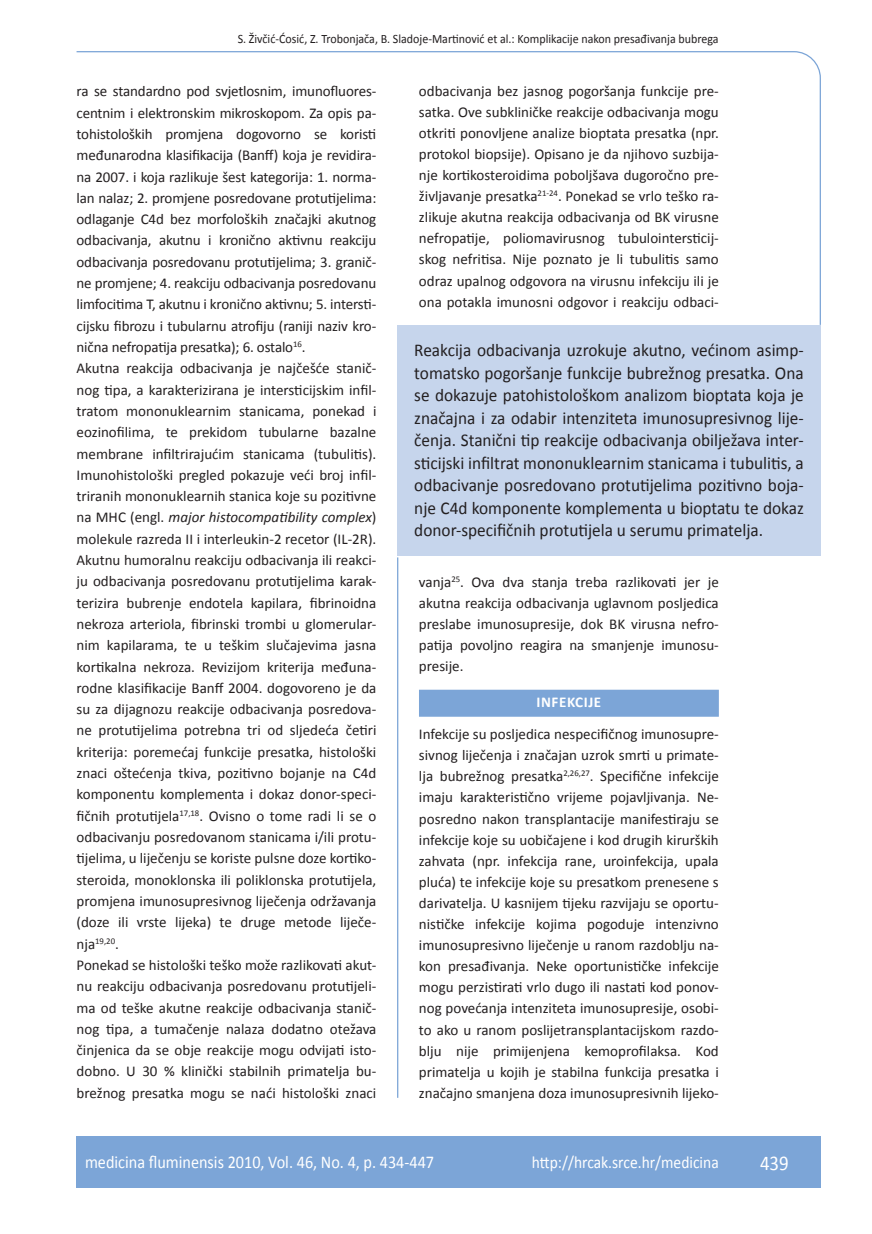
<style>
.page{position:relative;width:872px;height:1234px;background:#fff}
.page>*{position:absolute;margin:0;border:0;box-sizing:border-box;transform-origin:0 0}
.t1{font:21px "Calibri";color:#fff;scale:.9 1}
.t2{font:18px/22.5px "Calibri";color:#231f20;text-align:justify;scale:.96 1}
.t3{font:18px "Calibri";color:#fff;scale:.9 1}
.t4{font:17.25px "Calibri";color:#fff;scale:.9 1}
.t5{font:15px/21.3px "Calibri";color:#231f20;text-align:justify}
.t6{font:700 15px "Calibri";letter-spacing:.04em;color:#fff}
.t7{font:12.75px "Calibri";color:#231f20;scale:.94 1}
.t8{font:8.7px "Calibri";color:#231f20}
.s1{font-style:italic}
.s2{font-size:15px}
</style>
<div class="page">
<svg style="left:76px;top:51px;width:745px;height:274px"></svg>
<hr style="left:397px;top:557px;width:1px;height:540px;background:#7ca5d7">
<div style="left:77px;top:1135px;width:744px;height:51px;background:#7ca5d7"></div>
<div style="left:397px;top:325px;width:424px;height:231px;background:#c6d5ec"></div>
<div style="left:419px;top:689px;width:300px;height:27px;background:#7ca5d7"></div>
<p class="t7" style="left:238px;top:30px;width:513px">S. Živčić-Ćosić, Z. Trobonjača, B. Sladoje-Martinović et al.: Komplikacije nakon presađivanja bubrega</p>
<p class="t5" style="left:77px;top:80px;width:301px;text-align:left">ra se standardno pod svjetlosnim, imunofluores&shy;centnim i elektronskim mikroskopom. Za opis pa&shy;tohistoloških promjena dogovorno se koristi međunarodna klasifikacija (Banff) koja je revidira&shy;na 2007. i koja razlikuje šest kategorija: 1. norma&shy;lan nalaz; 2. promjene posredovane protutijelima: odlaganje C4d bez morfoloških značajki akutnog odbacivanja, akutnu i kronično aktivnu reakciju odbacivanja posredovanu protutijelima; 3. granič&shy;ne promjene; 4. reakciju odbacivanja posredovanu limfocitima T, akutnu i kronično aktivnu; 5. intersti&shy;cijsku fibrozu i tubularnu atrofiju (raniji naziv kro&shy;nična nefropatija presatka); 6. ostalo<sup>16</sup>.<br>Akutna reakcija odbacivanja je najčešće stanič&shy;nog tipa, a karakterizirana je intersticijskim infil&shy;tratom mononuklearnim stanicama, ponekad i eozinofilima, te prekidom tubularne bazalne membrane infiltrirajućim stanicama (tubulitis).<br>Imunohistološki pregled pokazuje veći broj infil&shy;triranih mononuklearnih stanica koje su pozitivne na MHC (engl. <span class="s1">major histocompatibility complex</span>) molekule razreda II i interleukin-2 recetor (IL-2R).<br>Akutnu humoralnu reakciju odbacivanja ili reakci&shy;ju odbacivanja posredovanu protutijelima karak&shy;terizira bubrenje endotela kapilara, fibrinoidna nekroza arteriola, fibrinski trombi u glomerular&shy;nim kapilarama, te u teškim slučajevima jasna kortikalna nekroza. Revizijom kriterija međuna&shy;rodne klasifikacije Banff 2004. dogovoreno je da su za dijagnozu reakcije odbacivanja posredova&shy;ne protutijelima potrebna tri od sljedeća četiri kriterija: poremećaj funkcije presatka, histološki znaci oštećenja tkiva, pozitivno bojanje na C4d komponentu komplementa i dokaz donor-speci&shy;fičnih protutijela<sup>17,18</sup>. Ovisno o tome radi li se o odbacivanju posredovanom stanicama i/ili protu&shy;tijelima, u liječenju se koriste pulsne doze kortiko&shy;steroida, monoklonska ili poliklonska protutijela, promjena imunosupresivnog liječenja održavanja (doze ili vrste lijeka) te druge metode liječe-</p>
<p class="t8" style="left:77px;top:935px;width:44px"><span class="s2">nja</span>19,20<span class="s2">.</span></p>
<p class="t5" style="left:77px;top:953px;width:301px">Ponekad se histološki teško može razlikovati akut&shy;nu reakciju odbacivanja posredovanu protutijeli&shy;ma od teške akutne reakcije odbacivanja stanič&shy;nog tipa, a tumačenje nalaza dodatno otežava činjenica da se obje reakcije mogu odvijati isto&shy;dobno. U 30 % klinički stabilnih primatelja bu&shy;brežnog presatka mogu se naći histološki znaci</p>
<p class="t5" style="left:419px;top:80px;width:301px">odbacivanja bez jasnog pogoršanja funkcije pre&shy;satka. Ove subkliničke reakcije odbacivanja mogu otkriti ponovljene analize bioptata presatka (npr. protokol biopsije). Opisano je da njihovo suzbija&shy;nje kortikosteroidima poboljšava dugoročno pre&shy;življavanje presatka<sup>21-24</sup>. Ponekad se vrlo teško ra&shy;zlikuje akutna reakcija odbacivanja od BK virusne nefropatije, poliomavirusnog tubulointersticij&shy;skog nefritisa. Nije poznato je li tubulitis samo odraz upalnog odgovora na virusnu infekciju ili je ona potakla imunosni odgovor i reakciju odbaci-</p>
<p class="t2" style="left:414px;top:338px;width:407px">Reakcija odbacivanja uzrokuje akutno, većinom asimp&shy;tomatsko pogoršanje funkcije bubrežnog presatka. Ona se dokazuje patohistološkom analizom bioptata koja je značajna i za odabir intenziteta imunosupresivnog lije&shy;čenja. Stanični tip reakcije odbacivanja obilježava inter&shy;sticijski infiltrat mononuklearnim stanicama i tubulitis, a odbacivanje posredovano protutijelima pozitivno boja&shy;nje C4d komponente komplementa u bioptatu te dokaz donor-specifičnih protutijela u serumu primatelja.</p>
<p class="t5" style="left:419px;top:570px;width:301px">vanja<sup>25</sup>. Ova dva stanja treba razlikovati jer je akutna reakcija odbacivanja uglavnom posljedica preslabe imunosupresije, dok BK virusna nefro&shy;patija povoljno reagira na smanjenje imunosu&shy;presije.</p>
<p class="t6" style="left:536px;top:692px;width:64px">INFEKCIJE</p>
<p class="t5" style="left:419px;top:722px;width:301px">Infekcije su posljedica nespecifičnog imunosupre&shy;sivnog liječenja i značajan uzrok smrti u primate&shy;lja bubrežnog presatka<sup>2,26,27</sup>. Specifične infekcije imaju karakteristično vrijeme pojavljivanja. Ne&shy;posredno nakon transplantacije manifestiraju se infekcije koje su uobičajene i kod drugih kirurških zahvata (npr. infekcija rane, uroinfekcija, upala pluća) te infekcije koje su presatkom prenesene s darivatelja. U kasnijem tijeku razvijaju se oportu&shy;nističke infekcije kojima pogoduje intenzivno imunosupresivno liječenje u ranom razdoblju na&shy;kon presađivanja. Neke oportunističke infekcije mogu perzistirati vrlo dugo ili nastati kod ponov&shy;nog povećanja intenziteta imunosupresije, osobi&shy;to ako u ranom poslijetransplantacijskom razdo&shy;blju nije primijenjena kemoprofilaksa. Kod primatelja u kojih je stabilna funkcija presatka i značajno smanjena doza imunosupresivnih lijeko-</p>
<p class="t3" style="left:85px;top:1150px;width:389px">medicina fluminensis 2010, Vol. 46, No. 4, p. 434-447</p>
<p class="t4" style="left:532px;top:1151px;width:209px">http://hrcak.srce.hr/medicina</p>
<h1 class="t1" style="left:760px;top:1149px;width:33px">439</h1>
</div>
